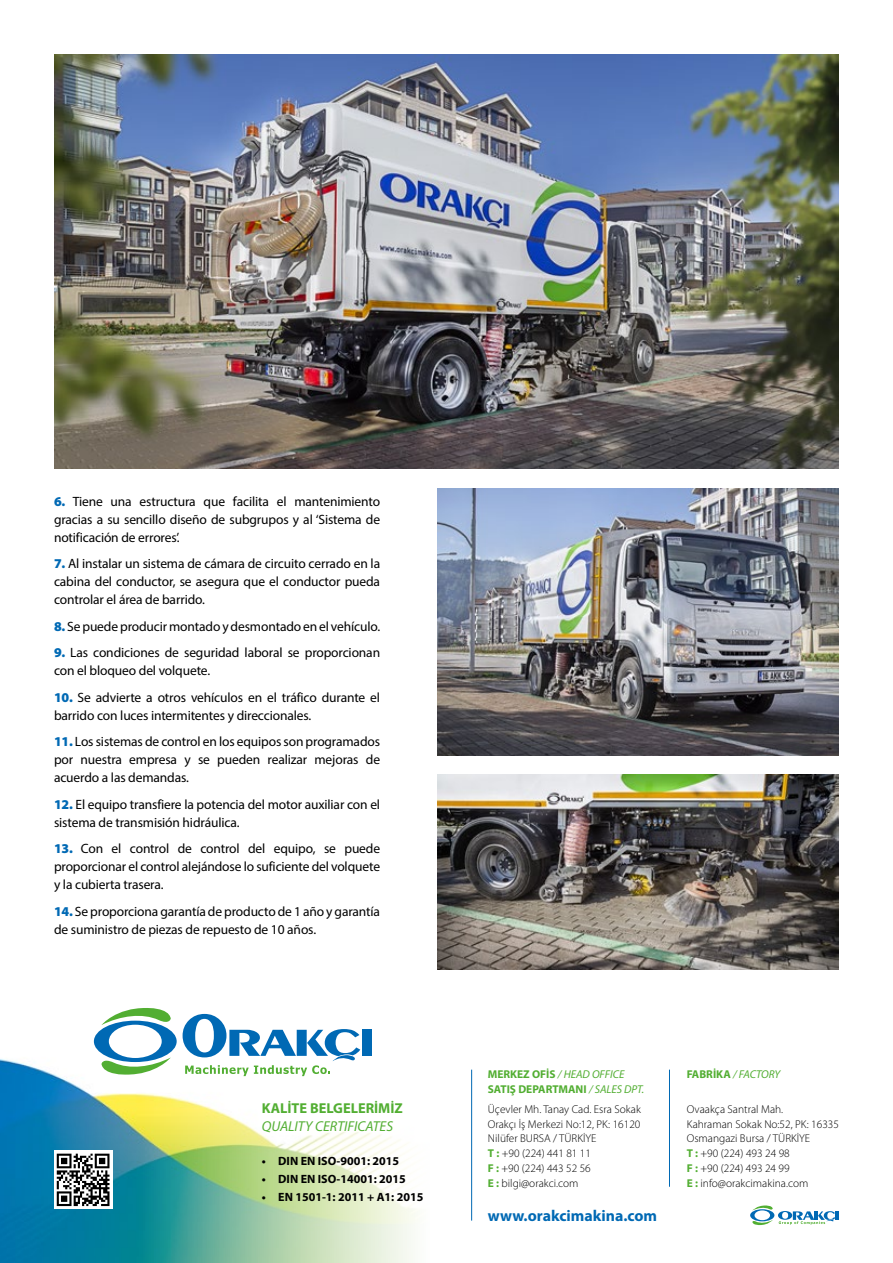
<style>
.page{position:relative;width:893px;height:1263px;background:#fff}
.page>*{position:absolute;margin:0;border:0;box-sizing:border-box;transform-origin:0 0}
.t1{font:700 15.75px "Myriad Pro";color:#0069b4}
.t2{font:italic 14.4px "Myriad Pro";color:#52ae32}
.t3{font:700 14.4px "Myriad Pro";color:#52ae32}
.t4{font:13.5px/18px "Myriad Pro";letter-spacing:-.01em;color:#000;text-align:justify}
.t5{font:700 12px "Myriad Pro";color:#000}
.t6{font:300 11.4px/14.7px "Myriad Pro";color:#000}
.t7{font:700 11.4px/15.1px "Myriad Pro";color:#52ae32}
.t8{font:italic 11.4px "Myriad Pro";letter-spacing:-.015em;color:#52ae32}
.s1{font-weight:900;color:#0069b4}
.s2{font-weight:400;font-style:italic}
.s3{font-weight:700;font-style:normal}
.s4{font-weight:700;color:#52ae32}
</style>
<div class="page">
<img style="left:0;top:1013px;width:418px;height:250px">
<svg style="left:750px;top:1205px;width:89px;height:20px"></svg>
<hr style="left:669px;top:1070px;width:1px;height:117px;background:#0069b4">
<hr style="left:471px;top:1070px;width:1px;height:150px;background:#0069b4">
<svg style="left:94px;top:1008px;width:83px;height:67px"></svg>
<div style="left:362px;top:1030px;width:10px;height:26px;background:#0069b4"></div>
<svg style="left:183px;top:1014px;width:177px;height:62px"></svg>
<svg style="left:54px;top:1151px;width:58px;height:58px"></svg>
<svg style="left:57px;top:1154px;width:52px;height:52px"></svg>
<img style="left:438px;top:488px;width:401px;height:268px">
<img style="left:438px;top:774px;width:401px;height:195px">
<img style="left:54px;top:54px;width:785px;height:415px">
<p class="t4" style="left:54px;top:492px;width:328px"><span class="s1">6.</span> Tiene una estructura que facilita el mantenimiento gracias a su sencillo diseño de subgrupos y al ‘Sistema de notificación de errores’.</p>
<p class="t4" style="left:54px;top:554px;width:328px"><span class="s1">7.</span> Al instalar un sistema de cámara de circuito cerrado en la cabina del conductor, se asegura que el conductor pueda controlar el área de barrido.</p>
<p class="t4" style="left:54px;top:617px;width:328px"><span class="s1">8.</span> Se puede producir montado y desmontado en el vehículo.</p>
<p class="t4" style="left:54px;top:643px;width:328px"><span class="s1">9.</span> Las condiciones de seguridad laboral se proporcionan con el bloqueo del volquete.</p>
<p class="t4" style="left:54px;top:688px;width:328px"><span class="s1">10.</span> Se advierte a otros vehículos en el tráfico durante el barrido con luces intermitentes y direccionales.</p>
<p class="t4" style="left:54px;top:732px;width:328px"><span class="s1">11.</span> Los sistemas de control en los equipos son programados por nuestra empresa y se pueden realizar mejoras de acuerdo a las demandas.</p>
<p class="t4" style="left:54px;top:795px;width:328px"><span class="s1">12.</span> El equipo transfiere la potencia del motor auxiliar con el sistema de transmisión hidráulica.</p>
<p class="t4" style="left:54px;top:839px;width:328px"><span class="s1">13.</span> Con el control de control del equipo, se puede proporcionar el control alejándose lo suficiente del volquete y la cubierta trasera.</p>
<p class="t4" style="left:54px;top:902px;width:328px"><span class="s1">14.</span> Se proporciona garantía de producto de 1 año y garantía de suministro de piezas de repuesto de 10 años.</p>
<p class="t3" style="left:262px;top:1098px;width:143px">KALİTE BELGELERİMİZ</p>
<p class="t2" style="left:262px;top:1117px;width:133px">QUALITY CERTIFICATES</p>
<p class="t5" style="left:262px;top:1153px;width:139px">• DIN EN ISO-9001: 2015</p>
<p class="t5" style="left:262px;top:1171px;width:146px">• DIN EN ISO-14001: 2015</p>
<p class="t5" style="left:262px;top:1189px;width:163px">• EN 1501-1: 2011 + A1: 2015</p>
<p class="t7" style="left:488px;top:1066px;width:158px">MERKEZ OFİS <span class="s2">/ HEAD OFFICE<br></span>SATIŞ DEPARTMANI <span class="s2">/ SALES DPT.</span></p>
<p class="t8" style="left:687px;top:1067px;width:95px"><span class="s3">FABRİKA</span> / FACTORY</p>
<p class="t6" style="left:488px;top:1102px;width:154px">Üçevler Mh. Tanay Cad. Esra Sokak<br>Orakçı İş Merkezi No:12, PK: 16120<br>Nilüfer BURSA / TÜRKİYE<br><span class="s4">T :</span> +90 (224) 441 81 11<br><span class="s4">F :</span> +90 (224) 443 52 56<br><span class="s4">E :</span> bilgi@orakci.com</p>
<p class="t1" style="left:488px;top:1205px;width:171px">www.orakcimakina.com</p>
<p class="t6" style="left:687px;top:1102px;width:154px">Ovaakça Santral Mah.<br>Kahraman Sokak No:52, PK: 16335<br>Osmangazi Bursa / TÜRKİYE<br><span class="s4">T :</span> +90 (224) 493 24 98<br><span class="s4">F :</span> +90 (224) 493 24 99<br><span class="s4">E :</span> info@orakcimakina.com</p>
</div>
